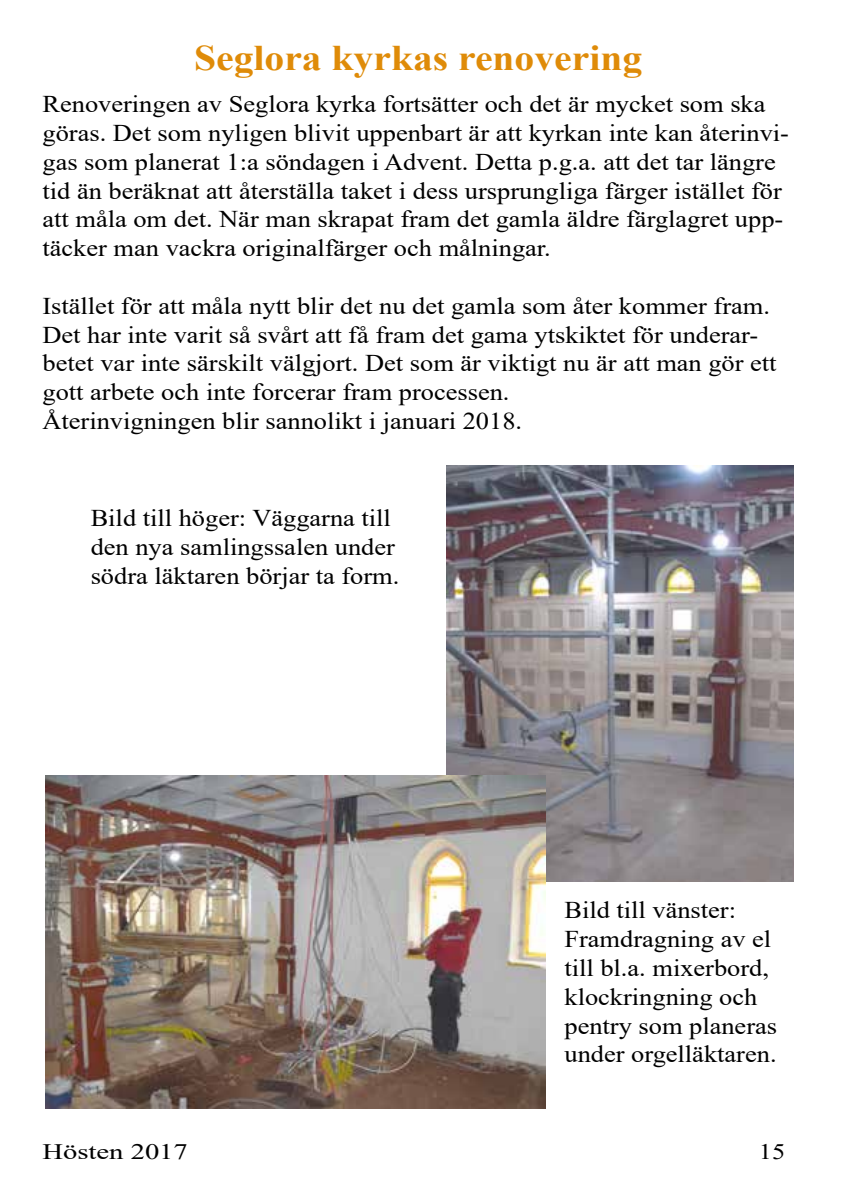
<style>
.page{position:relative;width:842px;height:1191px;background:#fff}
.page>*{position:absolute;margin:0;border:0;box-sizing:border-box;transform-origin:0 0}
.t1{font:700 36px "Times New Roman";color:#df8b08;scale:1.1 1}
.t2{font:24px/28.8px "Times New Roman";color:#000;scale:1.1 1}
.t3{font:22px "Times New Roman";color:#000;scale:1.3 1}
.t4{font:22px "Times New Roman";color:#000;scale:1.2 1}
</style>
<div class="page">
<img style="left:447px;top:466px;width:346px;height:415px">
<img style="left:45px;top:775px;width:500px;height:333px">
<h1 class="t1" style="left:194px;top:32px;width:409px">Seglora kyrkas renovering</h1>
<p class="t2" style="left:43px;top:89px;width:680px">Renoveringen av Seglora kyrka fortsätter och det är mycket som ska göras. Det som nyligen blivit uppenbart är att kyrkan inte kan återinvi&shy;gas som planerat 1:a söndagen i Advent. Detta p.g.a. att det tar längre tid än beräknat att återställa taket i dess ursprungliga färger istället för att måla om det. När man skrapat fram det gamla äldre färglagret upp&shy;täcker man vackra originalfärger och målningar.</p>
<p class="t2" style="left:43px;top:290px;width:669px">Istället för att måla nytt blir det nu det gamla som åter kommer fram.<br>Det har inte varit så svårt att få fram det gama ytskiktet för underar&shy;betet var inte särskilt välgjort. Det som är viktigt nu är att man gör ett gott arbete och inte forcerar fram processen.<br>Återinvigningen blir sannolikt i januari 2018.</p>
<p class="t2" style="left:91px;top:503px;width:282px">Bild till höger: Väggarna till den nya samlingssalen under södra läktaren börjar ta form.</p>
<p class="t2" style="left:564px;top:895px;width:195px">Bild till vänster:<br>Framdragning av el till bl.a. mixerbord, klockringning och pentry som planeras under orgelläktaren.</p>
<p class="t3" style="left:43px;top:1136px;width:113px">Hösten 2017</p>
<p class="t4" style="left:759px;top:1136px;width:24px">15</p>
</div>
